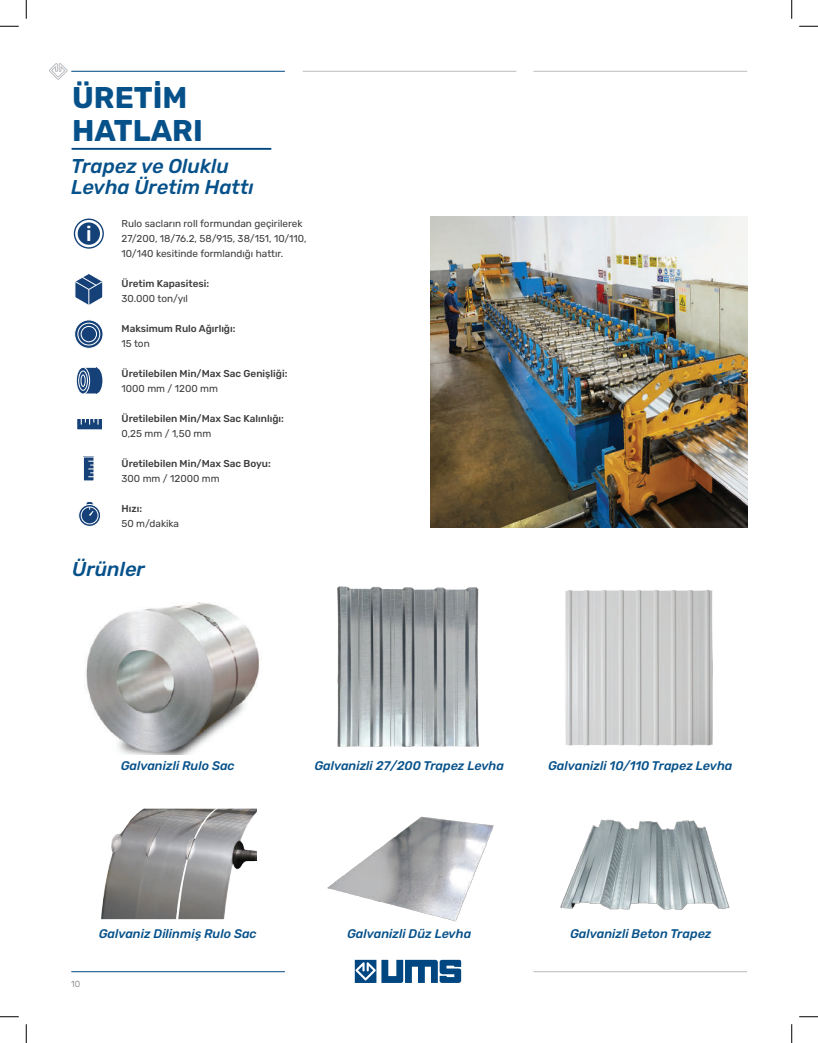
<style>
.page{position:relative;width:818px;height:1043px;background:#fff}
.page>*{position:absolute;margin:0;border:0;box-sizing:border-box;transform-origin:0 0}
.t1{font:700 30px/32.5px "Rubik";color:#06518a}
.t2{font:500 21px "Rubik";color:#fff}
.t3{font:italic 500 20px/21.2px "Rubik";color:#06518a}
.t4{font:italic 500 12.5px "Rubik";color:#06518a}
.t5{font:10px/15px "Rubik";color:#3e3e3f}
.t6{font:500 10px "Rubik";color:#3e3e3f}
.t7{font:300 8.75px "Rubik";color:#6c6d70}
</style>
<div class="page">
<svg style="left:49px;top:63px;width:19px;height:17px"></svg>
<hr style="left:72px;top:71px;width:212px;height:1px;background:#004680">
<hr style="left:303px;top:71px;width:213px;height:1px;background:#bcbdc0">
<hr style="left:534px;top:71px;width:212px;height:1px;background:#bcbdc0">
<hr style="left:72px;top:971px;width:212px;height:1px;background:#004680">
<hr style="left:534px;top:971px;width:212px;height:1px;background:#bcbdc0">
<svg style="left:355px;top:959px;width:106px;height:24px"></svg>
<img style="left:560px;top:819px;width:170px;height:91px">
<img style="left:327px;top:816px;width:167px;height:106px">
<img style="left:101px;top:808px;width:156px;height:112px">
<hr style="left:72px;top:148px;width:199px;height:2px;background:#004680">
<svg style="left:75px;top:273px;width:28px;height:32px"></svg>
<svg style="left:75px;top:320px;width:28px;height:28px"></svg>
<div style="left:74px;top:319px;width:30px;height:30px;border:1px solid #fff;border-radius:50%"></div>
<svg style="left:78px;top:323px;width:22px;height:22px"></svg>
<div style="left:77px;top:322px;width:23px;height:23px;border:1px solid #fff;border-radius:50%"></div>
<div style="left:81px;top:326px;width:15px;height:16px;background:#154178;border-radius:50%"></div>
<div style="left:81px;top:326px;width:16px;height:16px;border:1px solid #fff;border-radius:50%"></div>
<div style="left:90px;top:367px;width:13px;height:27px;background:#154178;border-radius:50%"></div>
<div style="left:89px;top:367px;width:14px;height:27px;border:1px solid #fff;border-radius:50%"></div>
<div style="left:83px;top:367px;width:13px;height:27px;background:#154178"></div>
<svg style="left:76px;top:367px;width:14px;height:27px"></svg>
<div style="left:76px;top:367px;width:14px;height:27px;border:1px solid #fff;border-radius:50%"></div>
<svg style="left:79px;top:371px;width:8px;height:19px"></svg>
<div style="left:78px;top:370px;width:10px;height:21px;border:1px solid #fff;border-radius:50%"></div>
<svg style="left:81px;top:375px;width:4px;height:11px"></svg>
<div style="left:80px;top:374px;width:6px;height:13px;border:1px solid #fff;border-radius:50%"></div>
<div style="left:77px;top:418px;width:26px;height:12px;background:#154178"></div>
<div style="left:76px;top:418px;width:27px;height:12px;border:1px solid #fff"></div>
<svg style="left:79px;top:418px;width:20px;height:7px"></svg>
<svg style="left:79px;top:504px;width:22px;height:22px"></svg>
<div style="left:78px;top:504px;width:23px;height:23px;border:1px solid #fff;border-radius:50%"></div>
<div style="left:81px;top:507px;width:17px;height:17px;background:#154178;border-radius:50%"></div>
<div style="left:81px;top:506px;width:17px;height:18px;border:1px solid #fff;border-radius:50%"></div>
<svg style="left:85px;top:501px;width:9px;height:15px"></svg>
<div style="left:83px;top:457px;width:11px;height:24px;background:#154178"></div>
<div style="left:83px;top:456px;width:11px;height:25px;border:1px solid #fff"></div>
<svg style="left:88px;top:460px;width:6px;height:17px"></svg>
<svg style="left:73px;top:217px;width:32px;height:33px"></svg>
<div style="left:71px;top:216px;width:35px;height:35px;border:2px solid #fff;border-radius:50%"></div>
<div style="left:76px;top:221px;width:25px;height:25px;background:#144278;border-radius:50%"></div>
<div style="left:75px;top:220px;width:27px;height:27px;border:2px solid #fff;border-radius:50%"></div>
<img style="left:86px;top:603px;width:174px;height:151px">
<img style="left:565px;top:590px;width:148px;height:156px">
<img style="left:430px;top:216px;width:317px;height:311px">
<img style="left:337px;top:586px;width:142px;height:160px">
<svg style="left:0;top:25px;width:19px;height:2px"></svg>
<svg style="left:799px;top:25px;width:19px;height:2px"></svg>
<svg style="left:0;top:1016px;width:19px;height:1px"></svg>
<svg style="left:799px;top:1016px;width:19px;height:1px"></svg>
<svg style="left:25px;top:0;width:2px;height:19px"></svg>
<svg style="left:25px;top:1024px;width:2px;height:18px"></svg>
<svg style="left:791px;top:0;width:1px;height:19px"></svg>
<svg style="left:791px;top:1024px;width:1px;height:18px"></svg>
<h1 class="t1" style="left:72px;top:82px;width:132px">ÜRETİM<br>HATLARI</h1>
<h3 class="t3" style="left:71px;top:156px;width:184px">Trapez ve Oluklu<br>Levha Üretim Hattı</h3>
<p class="t5" style="left:121px;top:216px;width:186px">Rulo sacların roll formundan geçirilerek<br>27/200, 18/76.2, 58/915, 38/151, 10/110,<br>10/140 kesitinde formlandığı hattır.</p>
<p class="t6" style="left:121px;top:278px;width:89px">Üretim Kapasitesi:</p>
<p class="t5" style="left:121px;top:291px;width:68px">30.000 ton/yıl</p>
<p class="t6" style="left:121px;top:323px;width:115px">Maksimum Rulo Ağırlığı:</p>
<p class="t5" style="left:121px;top:336px;width:30px">15 ton</p>
<p class="t6" style="left:121px;top:368px;width:167px">Üretilebilen Min/Max Sac Genişliği:</p>
<p class="t5" style="left:121px;top:381px;width:98px">1000 mm / 1200 mm</p>
<p class="t6" style="left:121px;top:413px;width:164px">Üretilebilen Min/Max Sac Kalınlığı:</p>
<p class="t5" style="left:121px;top:426px;width:91px">0,25 mm / 1,50 mm</p>
<p class="t6" style="left:121px;top:458px;width:151px">Üretilebilen Min/Max Sac Boyu:</p>
<p class="t5" style="left:121px;top:471px;width:100px">300 mm / 12000 mm</p>
<p class="t6" style="left:121px;top:503px;width:22px">Hızı:</p>
<p class="t5" style="left:121px;top:516px;width:59px">50 m/dakika</p>
<h2 class="t2" style="left:86px;top:221px;width:7px">i</h2>
<h3 class="t3" style="left:72px;top:559px;width:74px">Ürünler</h3>
<p class="t4" style="left:121px;top:758px;width:115px">Galvanizli Rulo Sac</p>
<p class="t4" style="left:314px;top:758px;width:191px">Galvanizli 27/200 Trapez Levha</p>
<p class="t4" style="left:548px;top:758px;width:186px">Galvanizli 10/110 Trapez Levha</p>
<p class="t7" style="left:71px;top:979px;width:10px">10</p>
<p class="t4" style="left:99px;top:926px;width:159px">Galvaniz Dilinmiş Rulo Sac</p>
<p class="t4" style="left:347px;top:926px;width:125px">Galvanizli Düz Levha</p>
<p class="t4" style="left:570px;top:926px;width:143px">Galvanizli Beton Trapez</p>
</div>
